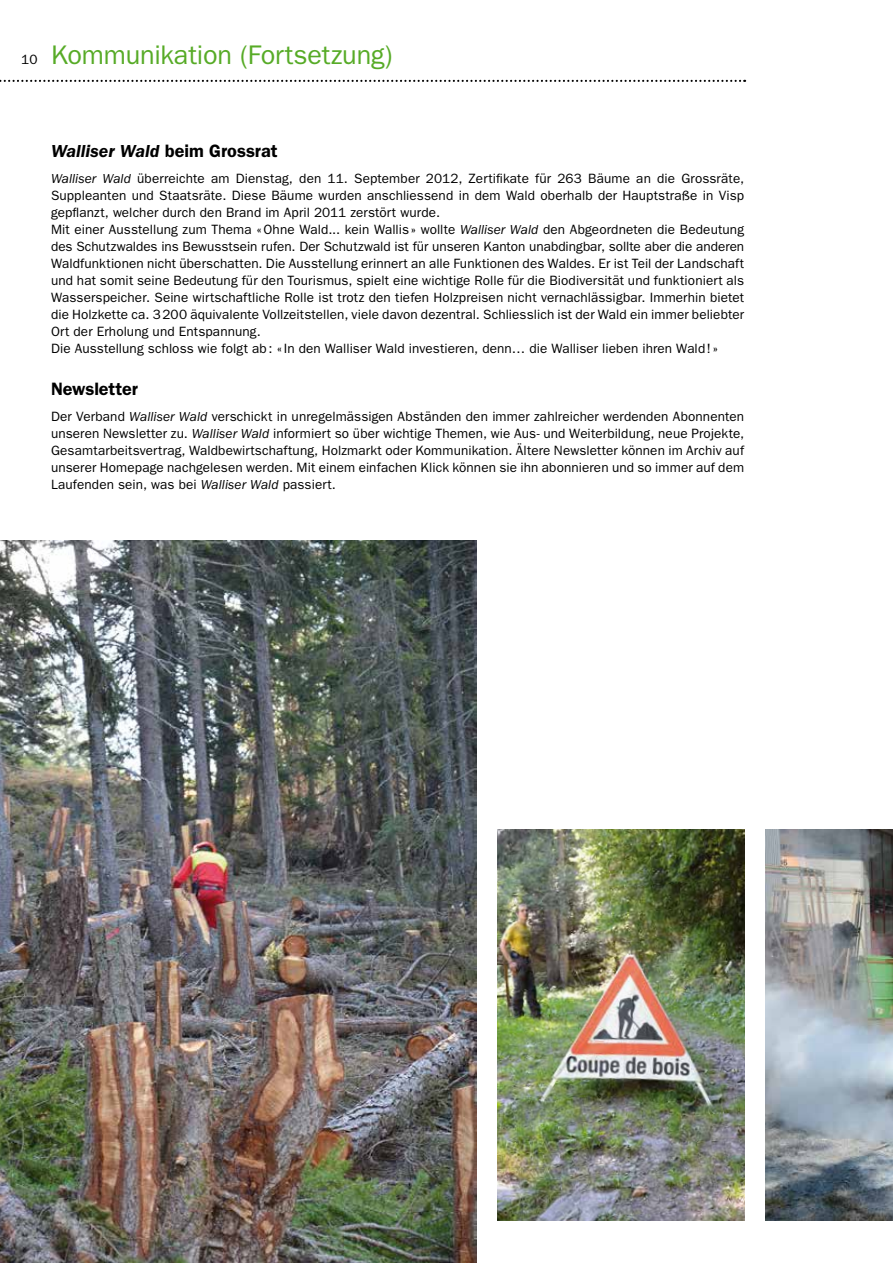
<style>
.page{position:relative;width:893px;height:1263px;background:#fff}
.page>*{position:absolute;margin:0;border:0;box-sizing:border-box;transform-origin:0 0}
.t1{font:27px "Franklin Gothic LT";letter-spacing:-.005em;color:#57ab27}
.t2{font:italic 600 18px "Franklin Gothic LT";letter-spacing:-.005em;color:#000}
.t3{font:600 18px "Franklin Gothic LT";letter-spacing:-.005em;color:#000}
.t4{font:13.5px/17px "Franklin Gothic LT";letter-spacing:.005em;color:#000}
.s1{font-size:13.5px;color:#000}
.s2{font-style:normal}
.s3{font-style:italic}
</style>
<div class="page">
<svg style="left:0;top:80px;width:745px;height:2px"></svg>
<img style="left:765px;top:829px;width:128px;height:391px">
<img style="left:497px;top:829px;width:247px;height:391px">
<img style="left:0;top:540px;width:476px;height:723px">
<h1 class="t1" style="left:21px;top:39px;width:373px"><span class="s1">10</span> Kommunikation (Fortsetzung)</h1>
<h2 class="t2" style="left:51px;top:141px;width:228px">Walliser Wald <span class="s2">beim Grossrat</span></h2>
<p class="t4" style="left:51px;top:170px;width:695px"><span class="s3">Walliser Wald</span> überreichte am Dienstag, den 11. September 2012, Zertifikate für 263 Bäume an die Grossräte, Suppleanten und Staatsräte. Diese Bäume wurden anschliessend in dem Wald oberhalb der Hauptstraße in Visp gepflanzt, welcher durch den Brand im April 2011 zerstört wurde.<br>Mit einer Ausstellung zum Thema «Ohne Wald... kein Wallis» wollte <span class="s3">Walliser Wald</span> den Abgeordneten die Bedeutung des Schutzwaldes ins Bewusstsein rufen. Der Schutzwald ist für unseren Kanton unabdingbar, sollte aber die anderen Waldfunktionen nicht überschatten. Die Ausstellung erinnert an alle Funktionen des Waldes. Er ist Teil der Landschaft und hat somit seine Bedeutung für den Tourismus, spielt eine wichtige Rolle für die Biodiversität und funktioniert als Wasserspeicher. Seine wirtschaftliche Rolle ist trotz den tiefen Holzpreisen nicht vernachlässigbar. Immerhin bietet die Holzkette ca. 3200 äquivalente Vollzeitstellen, viele davon dezentral. Schliesslich ist der Wald ein immer beliebter Ort der Erholung und Entspannung.<br>Die Ausstellung schloss wie folgt ab: « In den Walliser Wald investieren, denn… die Walliser lieben ihren Wald! »</p>
<h2 class="t3" style="left:51px;top:379px;width:88px">Newsletter</h2>
<p class="t4" style="left:51px;top:408px;width:695px;text-align:justify">Der Verband <span class="s3">Walliser Wald</span> verschickt in unregelmässigen Abständen den immer zahlreicher werdenden Abonnenten unseren Newsletter zu. <span class="s3">Walliser Wald</span> informiert so über wichtige Themen, wie Aus- und Weiterbildung, neue Projekte, Gesamtarbeitsvertrag, Waldbewirtschaftung, Holzmarkt oder Kommunikation. Ältere Newsletter können im Archiv auf unserer Homepage nachgelesen werden. Mit einem einfachen Klick können sie ihn abonnieren und so immer auf dem Laufenden sein, was bei <span class="s3">Walliser Wald</span> passiert.</p>
</div>
